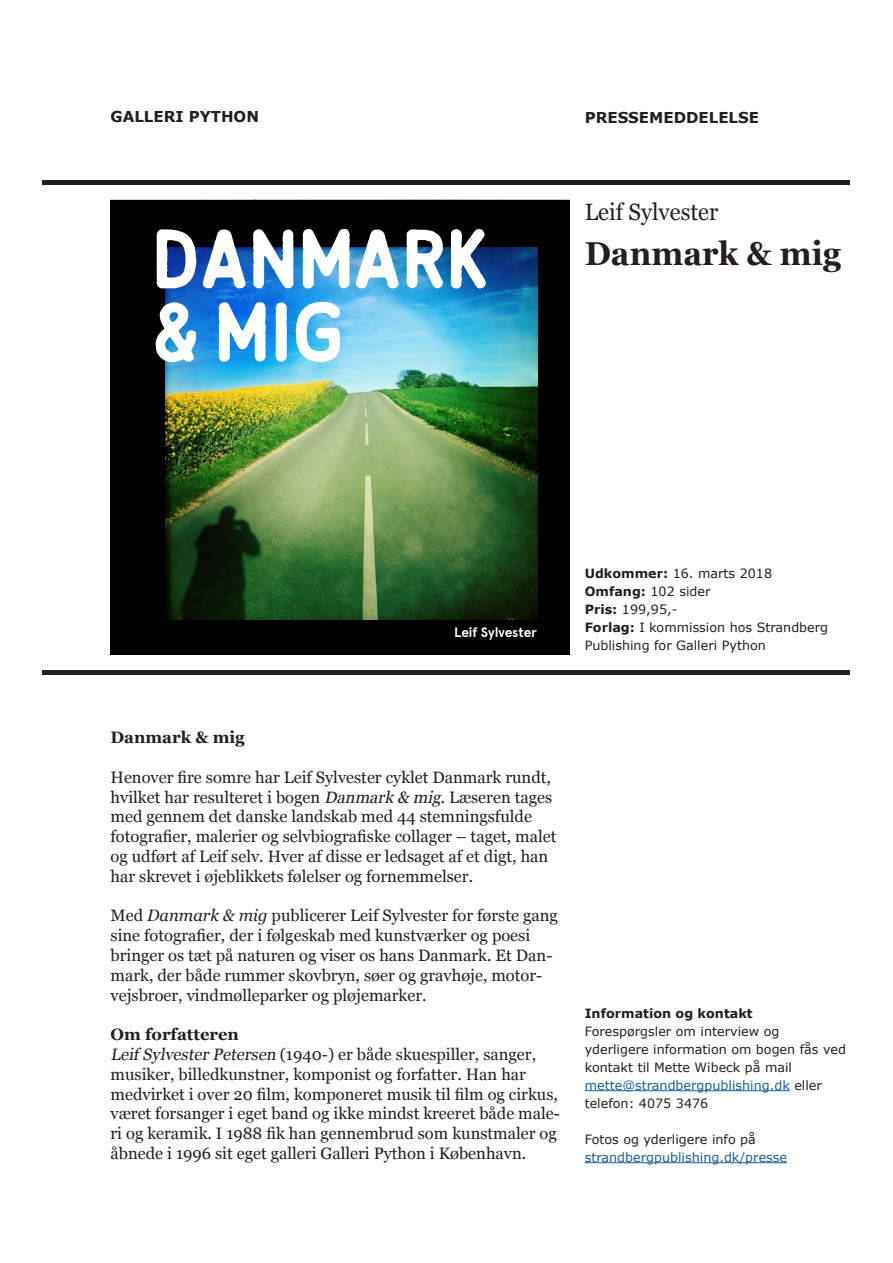
<style>
.page{position:relative;width:893px;height:1263px;background:#fff}
.page>*{position:absolute;margin:0;border:0;box-sizing:border-box;transform-origin:0 0}
.t1{font:700 109.65px "Roves Sans Rough";color:#fff}
._2_Bogtitel{font:700 33px "Georgia";color:#231f20;scale:.95 1}
._1_Forfatter{font:23.7px "Georgia";color:#231f20;scale:.95 1}
._4_Brød{font:16.5px/19.8px "Georgia";color:#231f20}
._4_Brød-2{font:700 16.5px "Georgia";color:#231f20}
.Pressemeddelse{font:700 15px "Verdana";color:#231f20}
.t2{font:700 13.65px "Apercu";letter-spacing:-.005em;color:#fff}
._5_Info{font:12.75px/18px "Verdana";color:#231f20}
._5_Info-2{font:12.75px/18px "Verdana";color:#175d9e}
._5_Info-3{font:700 12.75px "Verdana";color:#231f20}
.s1{font-weight:700}
.s2{font-style:italic}
.s3{color:#231f20}
</style>
<div class="page">
<div style="left:43px;top:670px;width:807px;height:5px;background:#231f20"></div>
<div style="left:43px;top:180px;width:807px;height:5px;background:#231f20"></div>
<div style="left:111px;top:200px;width:459px;height:455px;background:#000"></div>
<img style="left:166px;top:247px;width:372px;height:372px">
<hr style="left:585px;top:1090px;width:205px;height:1px;background:#175d9e">
<hr style="left:585px;top:1162px;width:202px;height:1px;background:#175d9e">
<p class="Pressemeddelse" style="left:111px;top:106px;width:150px">GALLERI PYTHON</p>
<p class="t1" style="left:151px;top:207px;width:339px">DANMARK</p>
<p class="t1" style="left:151px;top:280px;width:194px">&amp; MIG</p>
<p class="Pressemeddelse" style="left:585px;top:107px;width:176px">PRESSEMEDDELELSE</p>
<p class="_1_Forfatter" style="left:585px;top:195px;width:142px">Leif Sylvester</p>
<p class="_2_Bogtitel" style="left:585px;top:229px;width:271px">Danmark &amp; mig</p>
<p class="t2" style="left:454px;top:624px;width:85px">Leif Sylvester</p>
<p class="_5_Info" style="left:585px;top:564px;width:245px"><span class="s1">Udkommer:</span> 16. marts 2018<br><span class="s1">Omfang:</span> 102 sider<br><span class="s1">Pris:</span> 199,95,-<br><span class="s1">Forlag:</span> I kommission hos Strandberg<br>Publishing for Galleri Python</p>
<p class="_4_Brød-2" style="left:111px;top:725px;width:136px">Danmark &amp; mig</p>
<p class="_4_Brød" style="left:111px;top:766px;width:447px">Henover fire somre har Leif Sylvester cyklet Danmark rundt, hvilket har resulteret i bogen <span class="s2">Danmark&amp; mig.</span>Læseren tages med gennem det danske landskab med 44 stemningsfulde fotografier, malerier og selvbiografiske collager – taget, malet og udført af Leif selv. Hver af disse er ledsaget af et digt, han har skrevet i øjeblikkets følelser og fornemmelser.</p>
<p class="_4_Brød" style="left:111px;top:905px;width:449px">Med <span class="s2">Danmark &amp; mig</span> publicerer Leif Sylvester for første gang sine fotografier, der i følgeskab med kunstværker og poesi bringer os tæt på naturen og viser os hans Danmark. Et Dan&shy;mark, der både rummer skovbryn, søer og gravhøje, motor&shy;vejsbroer, vindmølleparker og pløjemarker.</p>
<p class="_4_Brød-2" style="left:111px;top:1022px;width:130px">Om forfatteren</p>
<p class="_4_Brød" style="left:111px;top:1044px;width:451px"><span class="s2">Leif Sylvester Petersen</span> (1940-) er både skuespiller, sanger, musiker, billedkunstner, komponist og forfatter. Han har medvirket i over 20 film, komponeret musik til film og cirkus, været forsanger i eget band og ikke mindst kreeret både male&shy;ri og keramik. I 1988 fik han gennembrud som kunstmaler og åbnede i 1996 sit eget galleri Galleri Python i København.</p>
<p class="_5_Info-3" style="left:585px;top:1004px;width:170px">Information og kontakt</p>
<p class="_5_Info" style="left:585px;top:1022px;width:196px">Forespørgsler om interview og</p>
<p class="_5_Info" style="left:585px;top:1040px;width:263px">yderligere information om bogen fås ved kontakt til Mette Wibeck på mail</p>
<p class="_5_Info-2" style="left:585px;top:1076px;width:239px">mette@strandbergpublishing.dk <span class="s3">eller telefon: 4075 3476</span></p>
<p class="_5_Info-2" style="left:585px;top:1130px;width:204px"><span class="s3">Fotos og yderligere info på </span>strandbergpublishing.dk/presse</p>
</div>
